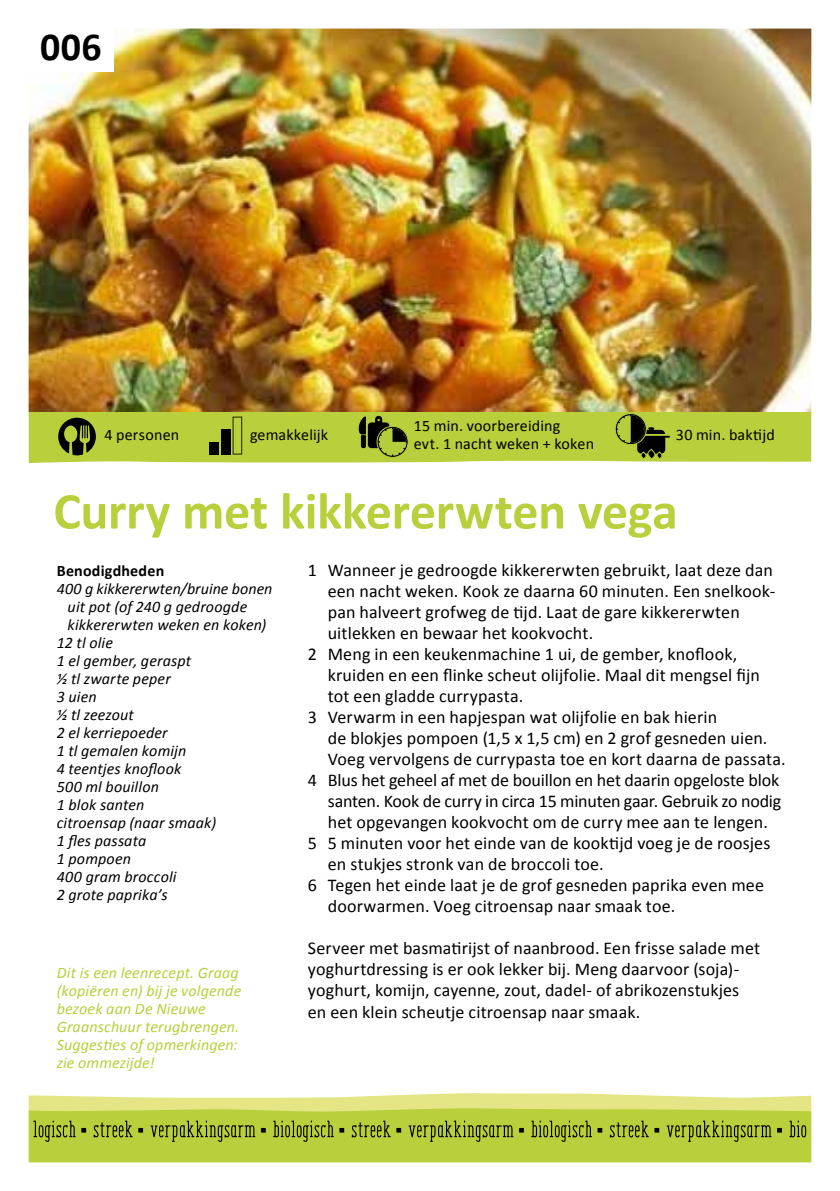
<style>
.page{position:relative;width:840px;height:1191px;background:#fff}
.page>*{position:absolute;margin:0;border:0;box-sizing:border-box;transform-origin:0 0}
.t1{font:700 52px "Calibri";letter-spacing:-.005em;color:#b9cf3b}
.t2{font:700 39.8px "Calibri";color:#000}
.t3{font:18px/21px "Calibri";letter-spacing:.005em;color:#000}
.t4{font:18px "Calibri";letter-spacing:-.015em;color:#000}
.t5{font:italic 16px "Calibri";letter-spacing:.005em;color:#000}
.t6{font:italic 16px/18px "Calibri";letter-spacing:.01em;color:#b9cf3b}
.t7{font:16px/18px "Calibri";letter-spacing:.01em;color:#000}
.t8{font:700 16px "Calibri";letter-spacing:.015em;color:#000}
</style>
<div class="page">
<div style="left:29px;top:411px;width:781px;height:52px;background:#b9cf3b"></div>
<svg style="left:29px;top:1093px;width:781px;height:14px;fill:#e4e686"></svg>
<svg style="left:29px;top:1107px;width:781px;height:55px;fill:#b9cf3b"></svg>
<img style="left:29px;top:29px;width:781px;height:382px">
<div style="left:614px;top:413px;width:32px;height:32px;border:1px solid #b4cd3c;border-radius:50%"></div>
<svg style="left:616px;top:415px;width:53px;height:45px"></svg>
<div style="left:0;top:0;width:113px;height:71px;background:#fff"></div>
<div style="left:376px;top:426px;width:32px;height:32px;border:1px solid #b4cd3c;border-radius:50%"></div>
<svg style="left:358px;top:416px;width:48px;height:40px"></svg>
<svg style="left:58px;top:418px;width:38px;height:37px"></svg>
<div style="left:209px;top:441px;width:10px;height:13px;background:#000"></div>
<div style="left:221px;top:429px;width:9px;height:25px;background:#000"></div>
<svg style="left:232px;top:417px;width:10px;height:37px"></svg>
<svg style="left:33px;top:1120px;width:772px;height:22px"></svg>
<h2 class="t2" style="left:40px;top:22px;width:63px">006</h2>
<p class="t7" style="left:104px;top:425px;width:76px">4 personen</p>
<p class="t7" style="left:250px;top:425px;width:80px">gemakkelijk</p>
<p class="t7" style="left:413px;top:417px;width:182px">15 min. voorbereiding<br>evt. 1 nacht weken + koken</p>
<p class="t7" style="left:675px;top:425px;width:100px">30 min. baktijd</p>
<h1 class="t1" style="left:53px;top:478px;width:625px">Curry met kikkererwten vega</h1>
<p class="t8" style="left:57px;top:561px;width:109px">Benodigdheden</p>
<p class="t5" style="left:57px;top:578px;width:217px">400 g kikkererwten/bruine bonen</p>
<p class="t5" style="left:68px;top:596px;width:181px">uit pot (of 240 g gedroogde</p>
<p class="t5" style="left:68px;top:614px;width:200px">kikkererwten weken en koken)</p>
<p class="t5" style="left:57px;top:632px;width:58px">12 tl olie</p>
<p class="t5" style="left:57px;top:650px;width:136px">1 el gember, geraspt</p>
<p class="t5" style="left:57px;top:668px;width:116px">½ tl zwarte peper</p>
<p class="t5" style="left:57px;top:686px;width:41px">3 uien</p>
<p class="t5" style="left:57px;top:704px;width:79px">½ tl zeezout</p>
<p class="t5" style="left:57px;top:722px;width:112px">2 el kerriepoeder</p>
<p class="t5" style="left:57px;top:740px;width:131px">1 tl gemalen komijn</p>
<p class="t5" style="left:57px;top:758px;width:126px">4 teentjes knoflook</p>
<p class="t5" style="left:57px;top:776px;width:104px">500 ml bouillon</p>
<p class="t5" style="left:57px;top:794px;width:89px">1 blok santen</p>
<p class="t5" style="left:57px;top:812px;width:161px">citroensap (naar smaak)</p>
<p class="t5" style="left:57px;top:830px;width:91px">1 fles passata</p>
<p class="t5" style="left:57px;top:848px;width:76px">1 pompoen</p>
<p class="t5" style="left:57px;top:866px;width:121px">400 gram broccoli</p>
<p class="t5" style="left:57px;top:884px;width:112px">2 grote paprika’s</p>
<p class="t6" style="left:57px;top:963px;width:186px">Dit is een leenrecept. Graag (kopiëren en) bij je volgende bezoek aan De Nieuwe<br>Graanschuur terugbrengen.<br>Suggesties of opmerkingen: zie ommezijde!</p>
<p class="t3" style="left:308px;top:560px;width:466px">1 Wanneer je gedroogde kikkererwten gebruikt, laat deze dan</p>
<p class="t3" style="left:327px;top:581px;width:448px">een nacht weken. Kook ze daarna 60 minuten. Een snelkook-</p>
<p class="t3" style="left:327px;top:602px;width:413px">pan halveert grofweg de tijd. Laat de gare kikkererwten</p>
<p class="t3" style="left:327px;top:623px;width:267px">uitlekken en bewaar het kookvocht.</p>
<p class="t3" style="left:308px;top:644px;width:430px">2 Meng in een keukenmachine 1 ui, de gember, knoflook,</p>
<p class="t3" style="left:327px;top:665px;width:433px">kruiden en een flinke scheut olijfolie. Maal dit mengsel fijn</p>
<p class="t3" style="left:327px;top:686px;width:197px">tot een gladde currypasta.</p>
<p class="t3" style="left:308px;top:707px;width:410px">3 Verwarm in een hapjespan wat olijfolie en bak hierin</p>
<p class="t3" style="left:327px;top:728px;width:441px">de blokjes pompoen (1,5 x 1,5 cm) en 2 grof gesneden uien.</p>
<p class="t3" style="left:327px;top:749px;width:459px">Voeg vervolgens de currypasta toe en kort daarna de passata.</p>
<p class="t3" style="left:308px;top:770px;width:472px">4 Blus het geheel af met de bouillon en het daarin opgeloste blok</p>
<p class="t4" style="left:327px;top:790px;width:455px">santen. Kook de curry in circa 15 minuten gaar. Gebruik zo nodig</p>
<p class="t3" style="left:327px;top:812px;width:441px">het opgevangen kookvocht om de curry mee aan te lengen.</p>
<p class="t3" style="left:308px;top:833px;width:463px">5 5 minuten voor het einde van de kooktijd voeg je de roosjes</p>
<p class="t3" style="left:327px;top:854px;width:277px">en stukjes stronk van de broccoli toe.</p>
<p class="t3" style="left:308px;top:875px;width:457px">6 Tegen het einde laat je de grof gesneden paprika even mee</p>
<p class="t3" style="left:327px;top:896px;width:349px">doorwarmen. Voeg citroensap naar smaak toe.</p>
<p class="t3" style="left:308px;top:938px;width:453px">Serveer met basmatirijst of naanbrood. Een frisse salade met yoghurtdressing is er ook lekker bij. Meng daarvoor (soja)- yoghurt, komijn, cayenne, zout, dadel- of abrikozenstukjes en een klein scheutje citroensap naar smaak.</p>
</div>
